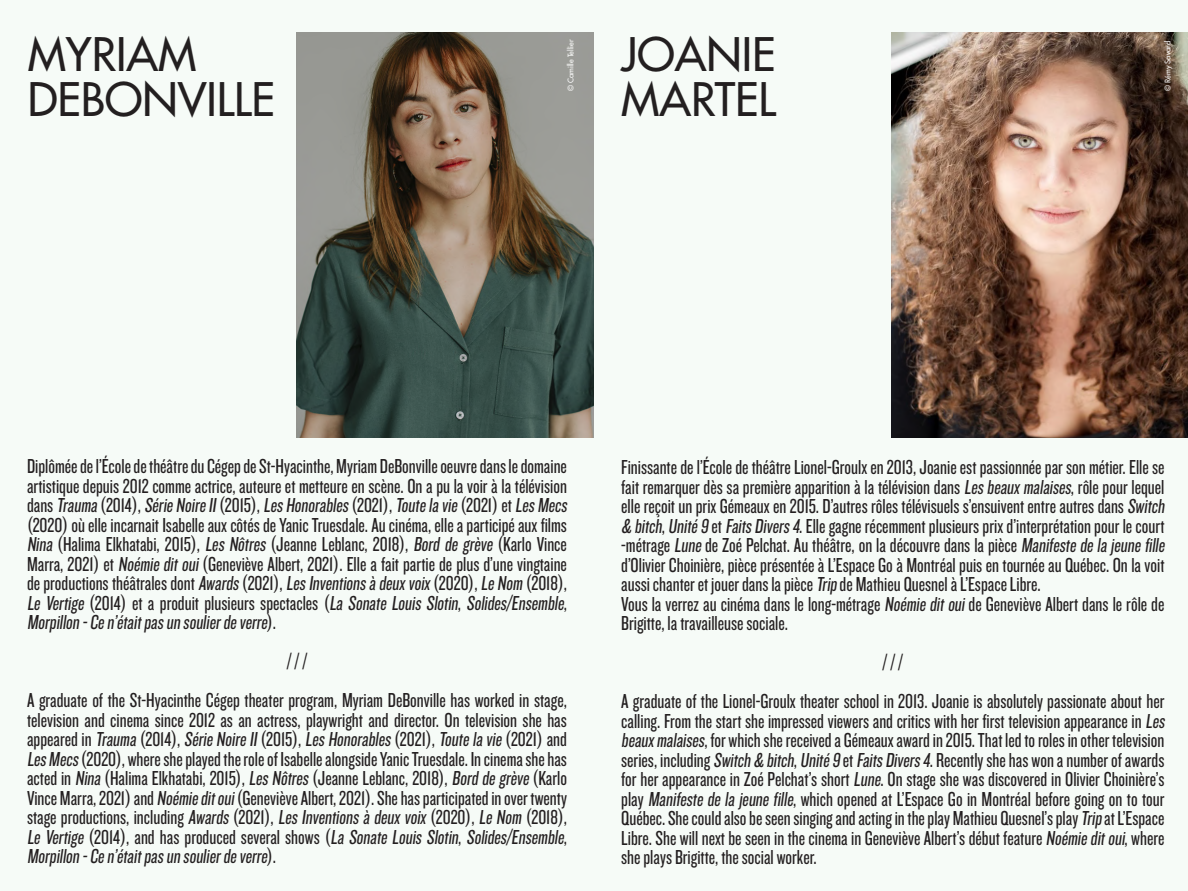
<style>
.page{position:relative;width:1188px;height:891px;background:#f6fbf7}
.page>*{position:absolute;margin:0;border:0;box-sizing:border-box;transform-origin:0 0}
.t1{font:45px/45px "Futura";color:#231f20}
.t2{font:21px/19.5px "Knockout HTF28 Junior Featherwt";color:#231f20}
.t3{font:7.5px "Futura";color:#fff}
</style>
<div class="page">
<img style="left:297px;top:32px;width:297px;height:406px">
<img style="left:892px;top:32px;width:296px;height:406px">
<h1 class="t1" style="left:28px;top:33px;width:249px">MYRIAM<br>DEBONVILLE</h1>
<p class="t3" style="left:566px;top:91px;width:54px;rotate:-90deg">© Camille Tellier</p>
<h1 class="t1" style="left:621px;top:33px;width:156px">JOANIE<br>MARTEL</h1>
<p class="t3" style="left:1163px;top:91px;width:51px;rotate:-90deg">© Rémy Savard</p>
<p class="t2" style="left:27px;top:457px;width:545px">Diplômée de l’École de théâtre du Cégep de St-Hyacinthe, Myriam DeBonville oeuvre dans le domaine artistique depuis 2012 comme actrice, auteure et metteure en scène. On a pu la voir à la télévision dans Trauma (2014), Série Noire II(2015), Les Honorables (2021 ), Toute la vie (2021 ) et Les Mecs (2020) où elle incarnait Isabelle aux côtés de Yanic Truesdale. Au cinéma, elle a participé aux films Nina (Halima Elkhatabi, 2015), Les Nôtres (Jeanne Leblanc, 2018), Bord de grève (Karlo Vince Marra, 2021) et Noémie ditoui(Geneviève Albert, 2021). Elle a fait partie de plus d’une vingtaine de productions théâtrales dont Awards (2021), Les Inventions à deux voix (2020), Le Nom (2018), Le Vertige (2014) et a produit plusieurs spectacles (La Sonate Louis Slotin, Solides/Ensemble, Morpillon -Ce n’étaitpas un soulierde verre).</p>
<p class="t2" style="left:27px;top:642px;width:541px;line-height:39px;text-align:center">/ / /<br>A graduate of the St-Hyacinthe Cégep theater program, Myriam DeBonville has worked in stage,</p>
<p class="t2" style="left:27px;top:711px;width:542px;text-align:justify">television and cinema since 2012 as an actress, playwright and director. On television she has appeared in Trauma (2014), Série Noire II(2015), Les Honorables (2021), Toute la vie (2021) and Les Mecs (2020), where she played the role of Isabelle alongside Yanic Truesdale. In cinema she has acted in Nina (Halima Elkhatabi, 2015), Les Nôtres (Jeanne Leblanc, 2018), Bord de grève (Karlo Vince Marra, 2021) and Noémie ditoui(Geneviève Albert, 2021). She has participated in over twenty stage productions, including Awards (2021), Les Inventions à deux voix (2020), Le Nom (2018), Le Vertige (2014), and has produced several shows (La Sonate Louis Slotin, Solides/Ensemble, Morpillon -Ce n’étaitpas un soulierde verre).</p>
<p class="t2" style="left:621px;top:458px;width:548px">Finissante de l’École de théâtre Lionel-Groulx en 2013, Joanie est passionnée par son métier. Elle se fait remarquer dès sa première apparition à la télévision dans Les beaux malaises, rôle pour lequel elle reçoit un prix Gémeaux en 2015. D’autres rôles télévisuels s’ensuivent entre autres dans Switch &amp; bitch, Unité 9 et Faits Divers 4. Elle gagne récemment plusieurs prix d’interprétation pour le court -métrage Lune de Zoé Pelchat. Au théâtre, on la découvre dans la pièce Manifeste de la jeune fille d’Olivier Choinière, pièce présentée à L’Espace Go à Montréal puis en tournée au Québec. On la voit aussi chanter et jouer dans la pièce Trip de Mathieu Quesnel à L’Espace Libre.<br>Vous la verrez au cinéma dans le long-métrage Noémie ditouide Geneviève Albert dans le rôle de Brigitte, la travailleuse sociale.</p>
<p class="t2" style="left:621px;top:643px;width:545px;line-height:39px;text-align:center">/ / /<br>A graduate of the Lionel-Groulx theater school in 2013. Joanie is absolutely passionate about her</p>
<p class="t2" style="left:621px;top:711px;width:548px">calling. From the start she impressed viewers and critics with her first television appearance in Les beaux malaises, for which she received a Gémeaux award in 2015. That led to roles in other television series, including Switch &amp; bitch, Unité 9 et Faits Divers 4. Recently she has won a number of awards for her appearance in Zoé Pelchat’s short Lune. On stage she was discovered in Olivier Choinière’s play Manifeste de la jeune fille, which opened at L’Espace Go in Montréal before going on to tour Québec. She could also be seen singing and acting in the play Mathieu Quesnel’s play Trip at L’Espace Libre. She will next be seen in the cinema in Geneviève Albert’s début feature Noémie ditoui, where she plays Brigitte, the social worker.</p>
</div>
